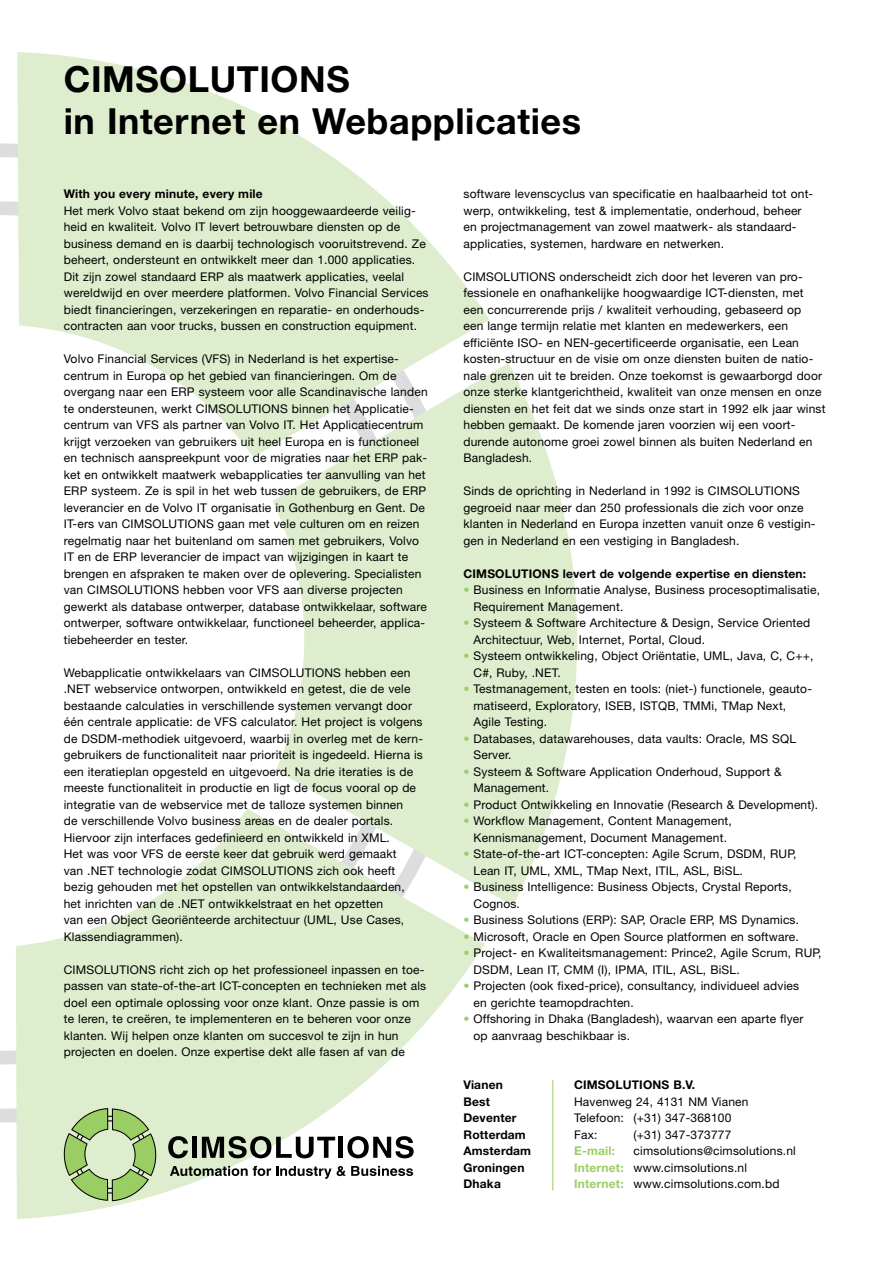
<style>
.page{position:relative;width:893px;height:1263px;background:#fff}
.page>*{position:absolute;margin:0;border:0;box-sizing:border-box;transform-origin:0 0}
.t1{font:700 36px/42px "Helvetica Neue";letter-spacing:.015em;color:#000}
.t2{font:12px/16.5px "Helvetica Neue";letter-spacing:.015em;color:#000}
.t3{font:700 12px/16.5px "Helvetica Neue";letter-spacing:.015em;color:#000}
.t4{font:700 12px "Helvetica Neue";color:#9bcd65}
.s1{color:#9bcd65}
.s2{font-weight:700;color:#9bcd65}
</style>
<div class="page">
<svg style="left:3px;top:809px;width:482px;height:410px"></svg>
<svg style="left:254px;top:363px;width:323px;height:561px"></svg>
<svg style="left:3px;top:52px;width:505px;height:422px"></svg>
<svg style="left:64px;top:1108px;width:93px;height:94px;background:#b0cc90"></svg>
<svg style="left:168px;top:1136px;width:20px;height:22px"></svg>
<div style="left:192px;top:1137px;width:5px;height:21px;background:#000"></div>
<svg style="left:202px;top:1136px;width:133px;height:22px"></svg>
<hr style="left:339px;top:1137px;width:4px;height:21px;background:#000">
<svg style="left:347px;top:1136px;width:67px;height:22px"></svg>
<svg style="left:170px;top:1166px;width:243px;height:13px"></svg>
<hr style="left:552px;top:1080px;width:1px;height:111px;background:#9bcd65">
<h1 class="t1" style="left:64px;top:57px;width:519px">CIMSOLUTIONS<br>in Internet en Webapplicaties</h1>
<p class="t3" style="left:64px;top:185px;width:200px">With you every minute, every mile</p>
<p class="t2" style="left:64px;top:202px;width:366px">Het merk Volvo staat bekend om zijn hooggewaardeerde veilig&shy;heid en kwaliteit. Volvo IT levert betrouwbare diensten op de business demand en is daarbij technologisch vooruitstrevend. Ze beheert, ondersteunt en ontwikkelt meer dan 1.000 applicaties.<br>Dit zijn zowel standaard ERP als maatwerk applicaties, veelal wereldwijd en over meerdere platformen. Volvo Financial Services biedt financieringen, verzekeringen en reparatie- en onderhouds&shy;contracten aan voor trucks, bussen en construction equipment.</p>
<p class="t2" style="left:64px;top:350px;width:365px">Volvo Financial Services (VFS) in Nederland is het expertise&shy;centrum in Europa op het gebied van financieringen. Om de overgang naar een ERP systeem voor alle Scandinavische landen te ondersteunen, werkt CIMSOLUTIONS binnen het Applicatie&shy;centrum van VFS als partner van Volvo IT. Het Applicatiecentrum krijgt verzoeken van gebruikers uit heel Europa en is functioneel en technisch aanspreekpunt voor de migraties naar het ERP pak&shy;ket en ontwikkelt maatwerk webapplicaties ter aanvulling van het ERP systeem. Ze is spil in het web tussen de gebruikers, de ERP leverancier en de Volvo IT organisatie in Gothenburg en Gent. De IT-ers van CIMSOLUTIONS gaan met vele culturen om en reizen regelmatig naar het buitenland om samen met gebruikers, Volvo IT en de ERP leverancier de impact van wijzigingen in kaart te brengen en afspraken te maken over de oplevering. Specialisten van CIMSOLUTIONS hebben voor VFS aan diverse projecten gewerkt als database ontwerper, database ontwikkelaar, software ontwerper, software ontwikkelaar, functioneel beheerder, applica&shy;tiebeheerder en tester.</p>
<p class="t2" style="left:64px;top:664px;width:361px">Webapplicatie ontwikkelaars van CIMSOLUTIONS hebben een .NET webservice ontworpen, ontwikkeld en getest, die de vele bestaande calculaties in verschillende systemen vervangt door één centrale applicatie: de VFS calculator. Het project is volgens de DSDM-methodiek uitgevoerd, waarbij in overleg met de kern&shy;gebruikers de functionaliteit naar prioriteit is ingedeeld. Hierna is een iteratieplan opgesteld en uitgevoerd. Na drie iteraties is de meeste functionaliteit in productie en ligt de focus vooral op de integratie van de webservice met de talloze systemen binnen<br>de verschillende Volvo business areas en de dealer portals.<br>Hiervoor zijn interfaces gedefinieerd en ontwikkeld in XML.<br>Het was voor VFS de eerste keer dat gebruik werd gemaakt<br>van .NET technologie zodat CIMSOLUTIONS zich ook heeft bezig gehouden met het opstellen van ontwikkelstandaarden, het inrichten van de .NET ontwikkelstraat en het opzetten<br>van een Object Georiënteerde architectuur (UML, Use Cases, Klassendiagrammen).</p>
<p class="t2" style="left:64px;top:961px;width:364px">CIMSOLUTIONS richt zich op het professioneel inpassen en toe&shy;passen van state-of-the-art ICT-concepten en technieken met als doel een optimale oplossing voor onze klant. Onze passie is om te leren, te creëren, te implementeren en te beheren voor onze klanten. Wij helpen onze klanten om succesvol te zijn in hun projecten en doelen. Onze expertise dekt alle fasen af van de</p>
<p class="t2" style="left:463px;top:185px;width:351px">software levenscyclus van specificatie en haalbaarheid tot ont&shy;werp, ontwikkeling, test &amp; implementatie, onderhoud, beheer en projectmanagement van zowel maatwerk- als standaard&shy;applicaties, systemen, hardware en netwerken.</p>
<p class="t2" style="left:463px;top:268px;width:364px">CIMSOLUTIONS onderscheidt zich door het leveren van pro&shy;fessionele en onafhankelijke hoogwaardige ICT-diensten, met een concurrerende prijs / kwaliteit verhouding, gebaseerd op<br>een lange termijn relatie met klanten en medewerkers, een efficiënte ISO- en NEN-gecertificeerde organisatie, een Lean kosten-structuur en de visie om onze diensten buiten de natio&shy;nale grenzen uit te breiden. Onze toekomst is gewaarborgd door onze sterke klantgerichtheid, kwaliteit van onze mensen en onze diensten en het feit dat we sinds onze start in 1992 elk jaar winst hebben gemaakt. De komende jaren voorzien wij een voort&shy;durende autonome groei zowel binnen als buiten Nederland en Bangladesh.</p>
<p class="t2" style="left:463px;top:482px;width:354px">Sinds de oprichting in Nederland in 1992 is CIMSOLUTIONS gegroeid naar meer dan 250 professionals die zich voor onze klanten in Nederland en Europa inzetten vanuit onze 6 vestigin&shy;gen in Nederland en een vestiging in Bangladesh.</p>
<p class="t3" style="left:463px;top:565px;width:344px">CIMSOLUTIONS levert de volgende expertise en diensten:</p>
<p class="t2" style="left:473px;top:581px;width:348px;text-indent:-10px"><span class="s1">•</span> Business en Informatie Analyse, Business procesoptimalisatie,<br>Requirement Management.</p>
<p class="t2" style="left:473px;top:614px;width:338px;text-indent:-10px"><span class="s1">•</span> Systeem &amp; Software Architecture &amp; Design, Service Oriented<br>Architectuur, Web, Internet, Portal, Cloud.</p>
<p class="t2" style="left:473px;top:647px;width:341px;text-indent:-10px"><span class="s1">•</span> Systeem ontwikkeling, Object Oriëntatie, UML, Java, C, C++,<br>C#, Ruby, .NET.</p>
<p class="t2" style="left:473px;top:680px;width:340px;text-indent:-10px"><span class="s1">•</span> Testmanagement, testen en tools: (niet-) functionele, geauto&shy;matiseerd, Exploratory, ISEB, ISTQB, TMMi, TMap Next,<br>Agile Testing.</p>
<p class="t2" style="left:473px;top:730px;width:324px;text-indent:-10px"><span class="s1">•</span> Databases, datawarehouses, data vaults: Oracle, MS SQL<br>Server.</p>
<p class="t2" style="left:473px;top:763px;width:310px;text-indent:-10px"><span class="s1">•</span> Systeem &amp; Software Application Onderhoud, Support &amp;<br>Management.</p>
<p class="t2" style="left:463px;top:796px;width:356px"><span class="s1">•</span> Product Ontwikkeling en Innovatie (Research &amp; Development).</p>
<p class="t2" style="left:463px;top:812px;width:270px;text-align:center"><span class="s1">•</span> Workflow Management, Content Management,<br>Kennismanagement, Document Management.</p>
<p class="t2" style="left:473px;top:845px;width:325px;text-indent:-10px"><span class="s1">•</span> State-of-the-art ICT-concepten: Agile Scrum, DSDM, RUP,<br>Lean IT, UML, XML, TMap Next, ITIL, ASL, BiSL.</p>
<p class="t2" style="left:473px;top:878px;width:320px;text-indent:-10px"><span class="s1">•</span> Business Intelligence: Business Objects, Crystal Reports,<br>Cognos.</p>
<p class="t2" style="left:463px;top:911px;width:337px"><span class="s1">•</span> Business Solutions (ERP): SAP, Oracle ERP, MS Dynamics.</p>
<p class="t2" style="left:463px;top:928px;width:337px"><span class="s1">•</span> Microsoft, Oracle en Open Source platformen en software.</p>
<p class="t2" style="left:473px;top:944px;width:350px;text-indent:-10px"><span class="s1">•</span> Project- en Kwaliteitsmanagement: Prince2, Agile Scrum, RUP,<br>DSDM, Lean IT, CMM (I), IPMA, ITIL, ASL, BiSL.</p>
<p class="t2" style="left:473px;top:977px;width:327px;text-indent:-10px"><span class="s1">•</span> Projecten (ook fixed-price), consultancy, individueel advies en gerichte teamopdrachten.</p>
<p class="t2" style="left:473px;top:1010px;width:331px;text-indent:-10px"><span class="s1">•</span> Offshoring in Dhaka (Bangladesh), waarvan een aparte flyer op aanvraag beschikbaar is.</p>
<p class="t3" style="left:574px;top:1076px;width:123px">CIMSOLUTIONS B.V.</p>
<p class="t2" style="left:574px;top:1093px;width:176px">Havenweg 24, 4131 NM Vianen<br>Telefoon: (+31) 347-368100<br>Fax:</p>
<p class="t3" style="left:463px;top:1076px;width:69px">Vianen<br>Best<br>Deventer<br>Rotterdam<br>Amsterdam<br>Groningen<br>Dhaka</p>
<p class="t2" style="left:634px;top:1126px;width:99px">(+31) 347-373777</p>
<p class="t2" style="left:574px;top:1142px;width:223px;text-indent:60px">cimsolutions@cimsolutions.nl<br><span class="s2">Internet:</span> www.cimsolutions.nl<br><span class="s2">Internet:</span> www.cimsolutions.com.bd</p>
<p class="t4" style="left:574px;top:1143px;width:43px">E-mail:</p>
</div>
